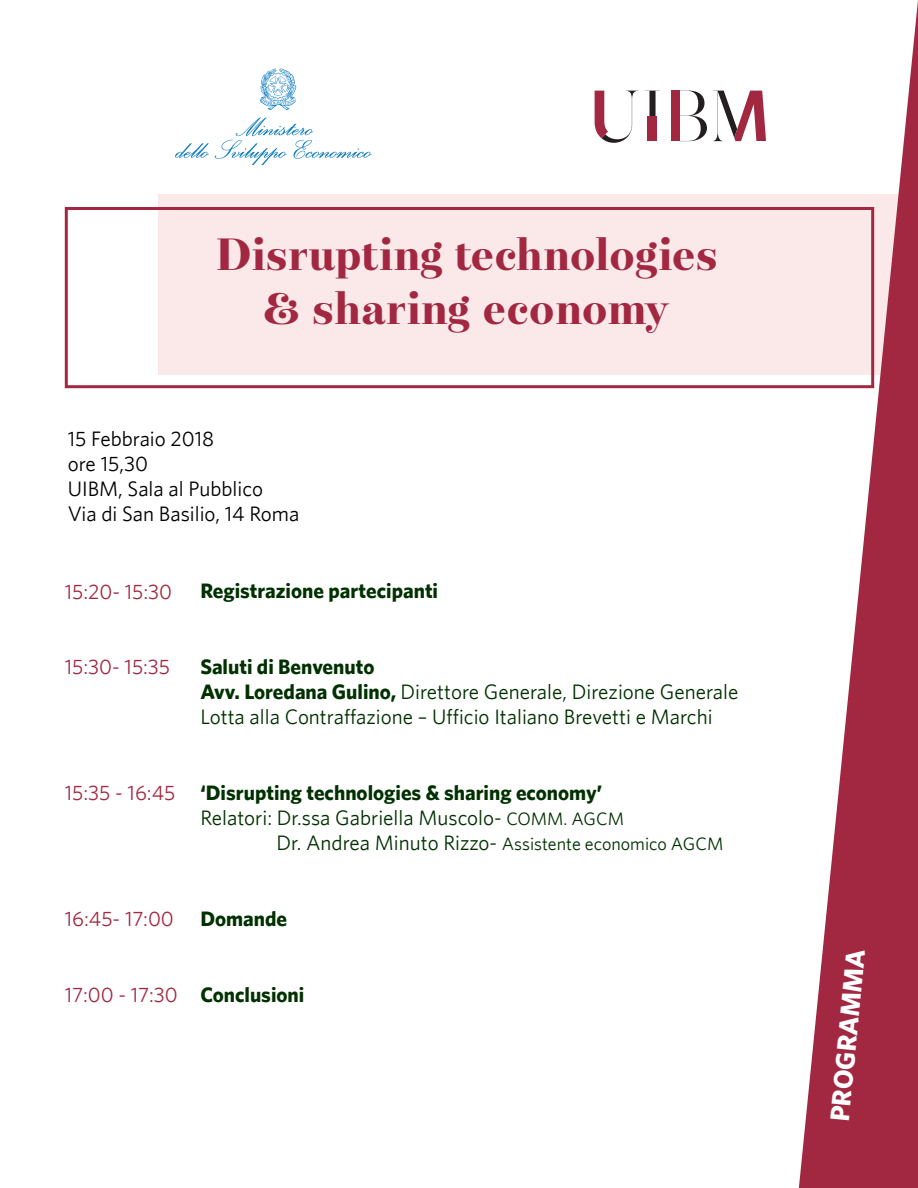
<style>
.page{position:relative;width:918px;height:1188px;background:#fff}
.page>*{position:absolute;margin:0;border:0;box-sizing:border-box;transform-origin:0 0}
.t1{font:800 45px "Narziss Text";letter-spacing:-.005em;color:#a22842}
.t2{font:27px "Whitney Bold SC";color:#fff}
.t3{font:21px "Whitney";color:#003100}
.t4{font:700 21px "Whitney";color:#003100}
.t5{font:21px "Whitney";color:#000}
.t6{font:21px "Whitney";color:#a22842}
.t7{font:18px "Whitney";color:#003100}
.s1{font-weight:700}
.s2{font-size:18px}
.s3{font-size:21px}
</style>
<div class="page">
<div style="left:159px;top:194px;width:759px;height:181px;background:#fbe9ea"></div>
<div style="left:65px;top:207px;width:809px;height:181px;border:3px solid #a22842"></div>
<svg style="left:649px;top:91px;width:7px;height:25px"></svg>
<svg style="left:713px;top:91px;width:53px;height:50px"></svg>
<div style="left:648px;top:116px;width:9px;height:25px;background:#a22842"></div>
<svg style="left:595px;top:91px;width:41px;height:52px"></svg>
<svg style="left:680px;top:91px;width:27px;height:50px"></svg>
<div style="left:672px;top:91px;width:8px;height:50px;background:#a22842"></div>
<svg style="left:175px;top:143px;width:34px;height:15px"></svg>
<svg style="left:215px;top:117px;width:157px;height:48px"></svg>
<svg style="left:260px;top:68px;width:36px;height:42px"></svg>
<svg style="left:799px;top:0;width:119px;height:1188px"></svg>
<p class="t1" style="left:216px;top:230px;width:503px">Disrupting technologies</p>
<p class="t1" style="left:263px;top:284px;width:409px">&amp; sharing economy</p>
<p class="t5" style="left:68px;top:426px;width:148px">15 Febbraio 2018</p>
<p class="t5" style="left:68px;top:451px;width:82px">ore 15,30</p>
<p class="t5" style="left:68px;top:476px;width:197px">UIBM, Sala al Pubblico</p>
<p class="t5" style="left:68px;top:502px;width:233px">Via di San Basilio, 14 Roma</p>
<p class="t6" style="left:65px;top:579px;width:109px">15:20- 15:30</p>
<p class="t4" style="left:200px;top:578px;width:239px">Registrazione partecipanti</p>
<p class="t6" style="left:65px;top:655px;width:107px">15:30- 15:35</p>
<p class="t4" style="left:200px;top:654px;width:176px">Saluti di Benvenuto</p>
<p class="t3" style="left:200px;top:680px;width:540px"><span class="s1">Avv. Loredana Gulino,</span> Direttore Generale, Direzione Generale</p>
<p class="t3" style="left:200px;top:705px;width:514px">Lotta alla Contraffazione – Ufficio Italiano Brevetti e Marchi</p>
<p class="t6" style="left:65px;top:781px;width:112px">15:35 - 16:45</p>
<p class="t4" style="left:200px;top:780px;width:403px">‘Disrupting technologies &amp; sharing economy’</p>
<p class="t3" style="left:200px;top:806px;width:425px">Relatori: Dr.ssa Gabriella Muscolo- <span class="s2">COMM. AGCM</span></p>
<p class="t7" style="left:276px;top:834px;width:449px"><span class="s3">Dr. Andrea Minuto Rizzo-</span> Assistente economico AGCM</p>
<p class="t6" style="left:65px;top:907px;width:111px">16:45- 17:00</p>
<p class="t4" style="left:200px;top:906px;width:88px">Domande</p>
<p class="t6" style="left:65px;top:982px;width:114px">17:00 - 17:30</p>
<p class="t4" style="left:200px;top:982px;width:106px">Conclusioni</p>
<p class="t2" style="left:824px;top:1120px;width:175px;rotate:-85deg">PROGRAMMA</p>
</div>
